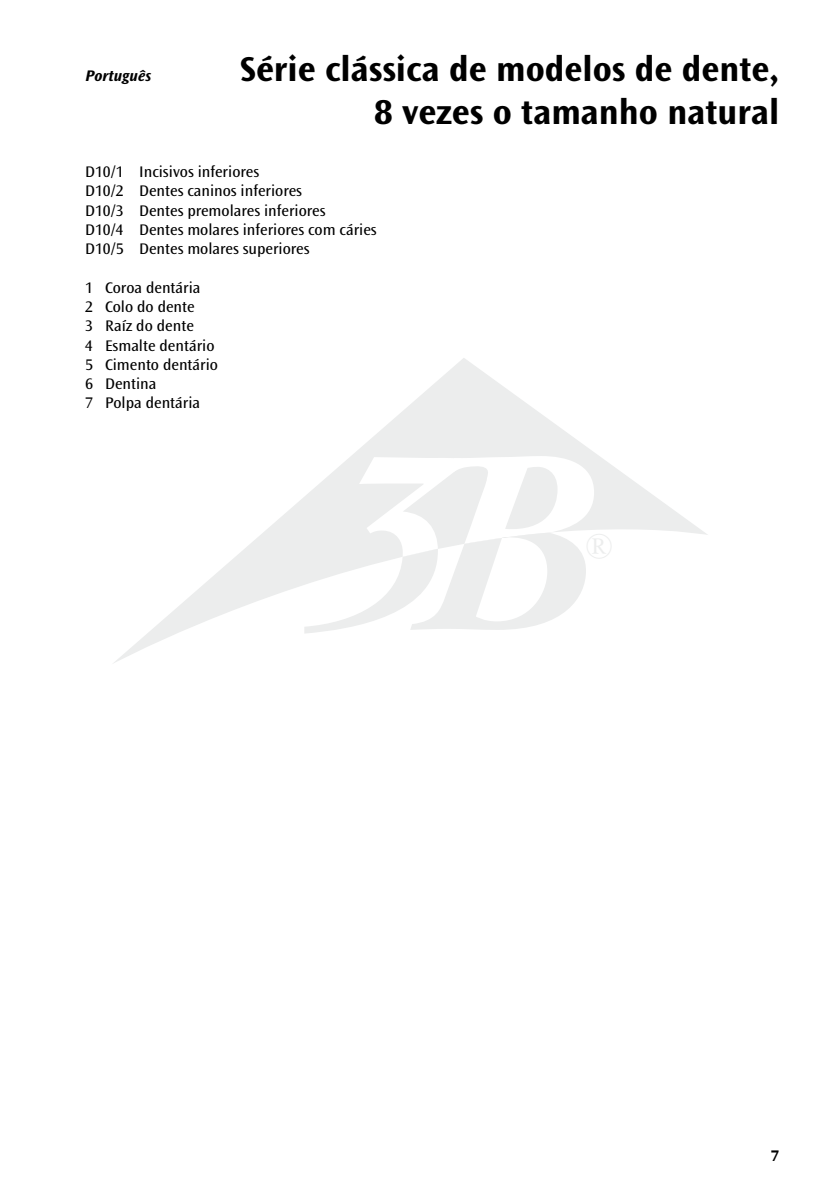
<style>
.page{position:relative;width:836px;height:1191px;background:#fff}
.page>*{position:absolute;margin:0;border:0;box-sizing:border-box;transform-origin:0 0}
.t1{font:700 36px/43.4px "Ocean Sans Std";color:#000;text-align:right}
.t2{font:16px/19.2px "Ocean Sans Std";color:#000}
.t3{font:italic 700 16px "Ocean Sans Std";color:#000}
.t4{font:700 16px "Ocean Sans Std";color:#000}
</style>
<div class="page">
<svg style="left:114px;top:358px;width:594px;height:305px"></svg>
<svg style="left:304px;top:456px;width:289px;height:177px"></svg>
<p class="t3" style="left:85px;top:66px;width:67px">Português</p>
<h1 class="t1" style="left:240px;top:47px;width:540px">Série clássica de modelos de dente,<br>8 vezes o tamanho natural</h1>
<p class="t2" style="left:85px;top:162px;width:293px">D10/1 Incisivos inferiores<br>D10/2 Dentes caninos inferiores<br>D10/3 Dentes premolares inferiores<br>D10/4 Dentes molares inferiores com cáries D10/5 Dentes molares superiores</p>
<p class="t2" style="left:85px;top:278px;width:134px">1 Coroa dentária<br>2 Colo do dente<br>3 Raíz do dente<br>4 Esmalte dentário<br>5 Cimento dentário<br>6 Dentina<br>7 Polpa dentária</p>
<p class="t4" style="left:770px;top:1146px;width:10px">7</p>
</div>
